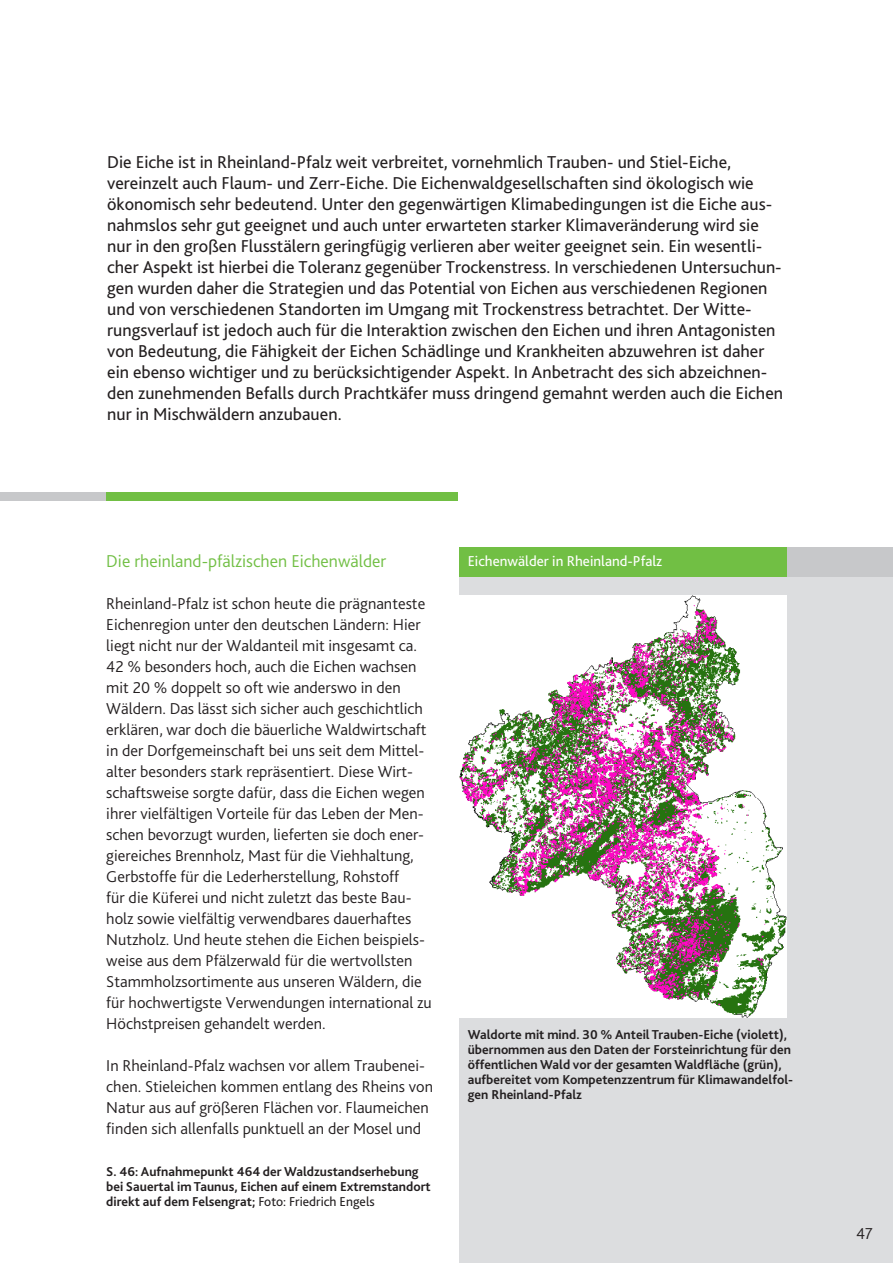
<style>
.page{position:relative;width:893px;height:1263px;background:#fff}
.page>*{position:absolute;margin:0;border:0;box-sizing:border-box;transform-origin:0 0}
.t1{font:18px/21px "Bliss 2";color:#231f20}
.t2{font:300 18px "Bliss 2";color:#71bf44}
.t3{font:300 16.5px/21px "Bliss 2";color:#231f20}
.t4{font:15px "Bliss 2";color:#fff}
.t5{font:700 13.5px/15px "Bliss 2";color:#231f20}
.s1{font-weight:400}
</style>
<div class="page">
<div style="left:0;top:492px;width:115px;height:8px;background:#c7c8ca"></div>
<div style="left:107px;top:492px;width:351px;height:8px;background:#71bf44"></div>
<div style="left:459px;top:576px;width:434px;height:687px;background:#dcdddf"></div>
<div style="left:713px;top:547px;width:180px;height:30px;background:#c7c8ca"></div>
<div style="left:459px;top:547px;width:328px;height:30px;background:#71bf44"></div>
<img style="left:459px;top:596px;width:328px;height:421px">
<p class="t1" style="left:107px;top:151px;width:677px">Die Eiche ist in Rheinland-Pfalz weit verbreitet, vornehmlich Trauben- und Stiel-Eiche, vereinzelt auch Flaum- und Zerr-Eiche. Die Eichenwaldgesellschaften sind ökologisch wie ökonomisch sehr bedeutend. Unter den gegenwärtigen Klimabedingungen ist die Eiche aus&shy;nahmslos sehr gut geeignet und auch unter erwarteten starker Klimaveränderung wird sie nur in den großen Flusstälern geringfügig verlieren aber weiter geeignet sein. Ein wesentli&shy;cher Aspekt ist hierbei die Toleranz gegenüber Trockenstress. In verschiedenen Untersuchun&shy;gen wurden daher die Strategien und das Potential von Eichen aus verschiedenen Regionen und von verschiedenen Standorten im Umgang mit Trockenstress betrachtet. Der Witte&shy;rungsverlauf ist jedoch auch für die Interaktion zwischen den Eichen und ihren Antagonisten von Bedeutung, die Fähigkeit der Eichen Schädlinge und Krankheiten abzuwehren ist daher ein ebenso wichtiger und zu berücksichtigender Aspekt. In Anbetracht des sich abzeichnen&shy;den zunehmenden Befalls durch Prachtkäfer muss dringend gemahnt werden auch die Eichen nur in Mischwäldern anzubauen.</p>
<h2 class="t2" style="left:106px;top:550px;width:282px">Die rheinland-pfälzischen Eichenwälder</h2>
<p class="t3" style="left:106px;top:593px;width:327px">Rheinland-Pfalz ist schon heute die prägnanteste Eichenregion unter den deutschen Ländern: Hier liegt nicht nur der Waldanteil mit insgesamt ca.<br>42 % besonders hoch, auch die Eichen wachsen mit 20 % doppelt so oft wie anderswo in den Wäldern. Das lässt sich sicher auch geschichtlich erklären, war doch die bäuerliche Waldwirtschaft in der Dorfgemeinschaft bei uns seit dem Mittel&shy;alter besonders stark repräsentiert. Diese Wirt&shy;schaftsweise sorgte dafür, dass die Eichen wegen ihrer vielfältigen Vorteile für das Leben der Men&shy;schen bevorzugt wurden, lieferten sie doch ener&shy;giereiches Brennholz, Mast für die Viehhaltung, Gerbstoffe für die Lederherstellung, Rohstoff<br>für die Küferei und nicht zuletzt das beste Bau&shy;holz sowie vielfältig verwendbares dauerhaftes Nutzholz. Und heute stehen die Eichen beispiels&shy;weise aus dem Pfälzerwald für die wertvollsten Stammholzsortimente aus unseren Wäldern, die für hochwertigste Verwendungen international zu Höchstpreisen gehandelt werden.</p>
<p class="t3" style="left:106px;top:1055px;width:328px">In Rheinland-Pfalz wachsen vor allem Traubenei&shy;chen. Stieleichen kommen entlang des Rheins von Natur aus auf größeren Flächen vor. Flaumeichen finden sich allenfalls punktuell an der Mosel und</p>
<p class="t5" style="left:106px;top:1164px;width:326px">S. 46: Aufnahmepunkt 464 der Waldzustandserhebung bei Sauertal im Taunus, Eichen auf einem Extremstandort direkt auf dem Felsengrat; <span class="s1">Foto: Friedrich Engels</span></p>
<p class="t4" style="left:468px;top:551px;width:196px">Eichenwälder in Rheinland-Pfalz</p>
<p class="t5" style="left:468px;top:1027px;width:327px">Waldorte mit mind. 30 % Anteil Trauben-Eiche (violett), übernommen aus den Daten der Forsteinrichtung für den öffentlichen Wald vor der gesamten Waldfläche (grün), aufbereitet vom Kompetenzzentrum für Klimawandelfol&shy;gen Rheinland-Pfalz</p>
<p class="t3" style="left:856px;top:1223px;width:18px">47</p>
</div>
